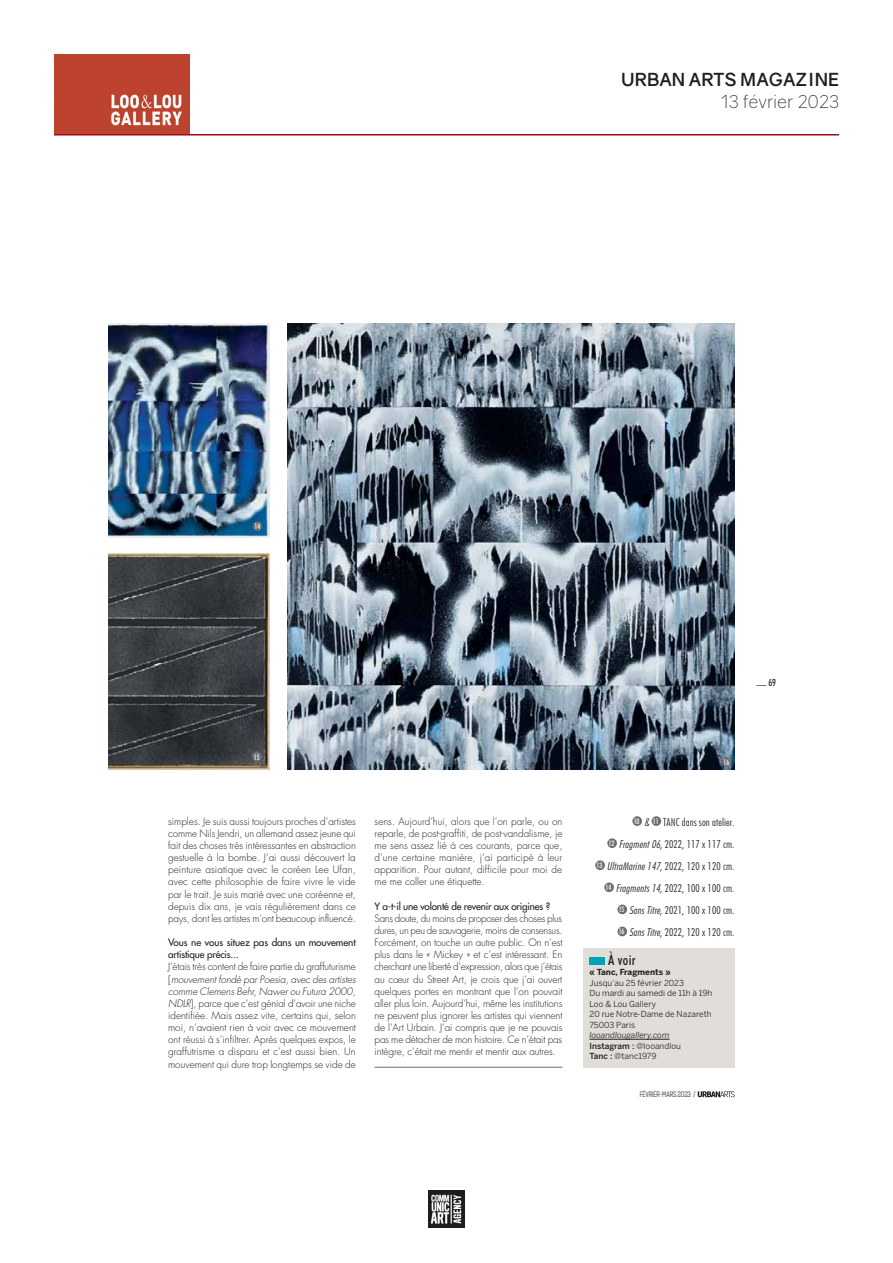
<style>
.page{position:relative;width:893px;height:1263px;background:#fff}
.page>*{position:absolute;margin:0;border:0;box-sizing:border-box;transform-origin:0 0}
.t1{font:700 18px "Gravity";color:#231f20}
.t2{font:300 18px "Gravity";color:#231f20}
.t3{font:500 condensed 14.4px "Futura BT";color:#231f20}
.t4{font:300 condensed 11.1px/22px "Futura BT";letter-spacing:.01em;color:#231f20;text-align:right}
.t5{font:300 9.9px/12.1px "Futura";color:#231f20;text-align:justify}
.t6{font:9.9px/12.1px "Futura";letter-spacing:-.02em;color:#231f20}
.t7{font:500 condensed 9.9px "Futura BT";color:#231f20}
.t8{font:8.25px/10.5px "Benton Sans";letter-spacing:.005em;color:#231f20}
.t9{font:italic 8.25px/10.5px "Benton Sans";letter-spacing:.005em;color:#231f20}
.t10{font:700 8.25px "Benton Sans";color:#231f20}
.t11{font:7.8px "Quarca Con Boo";color:#231f20}
.t12{font:500 condensed 7.8px "Futura BT";color:#fff}
.s1{font-style:italic}
.s2{font-weight:500;font-style:normal}
.s3{font-style:normal}
</style>
<div class="page">
<img style="left:54px;top:54px;width:135px;height:80px">
<hr style="left:54px;top:134px;width:785px;height:1px;background:#a10819">
<img style="left:428px;top:1191px;width:37px;height:36px">
<svg style="left:698px;top:1091px;width:37px;height:6px"></svg>
<div style="left:632px;top:816px;width:10px;height:10px;background:#6d6e70;border-radius:50%"></div>
<div style="left:651px;top:816px;width:10px;height:10px;background:#6d6e70;border-radius:50%"></div>
<div style="left:607px;top:838px;width:10px;height:10px;background:#6d6e70;border-radius:50%"></div>
<div style="left:595px;top:860px;width:10px;height:10px;background:#6d6e70;border-radius:50%"></div>
<div style="left:604px;top:882px;width:10px;height:10px;background:#6d6e70;border-radius:50%"></div>
<div style="left:617px;top:904px;width:10px;height:10px;background:#6d6e70;border-radius:50%"></div>
<div style="left:617px;top:927px;width:10px;height:9px;background:#6d6e70;border-radius:50%"></div>
<hr style="left:375px;top:1067px;width:187px;height:1px;background:#6d6e70">
<img style="left:287px;top:323px;width:447px;height:447px">
<img style="left:109px;top:554px;width:160px;height:216px">
<img style="left:109px;top:323px;width:160px;height:214px">
<div style="left:583px;top:948px;width:151px;height:119px;background:#e1ded9"></div>
<hr style="left:589px;top:1039px;width:80px;height:1px;background:#231f20">
<div style="left:589px;top:958px;width:16px;height:7px;background:#00a3b6"></div>
<div style="left:253px;top:521px;width:9px;height:10px;background:#6d6e70;border-radius:50%"></div>
<div style="left:252px;top:752px;width:10px;height:9px;background:#6d6e70;border-radius:50%"></div>
<div style="left:722px;top:757px;width:9px;height:9px;background:#6d6e70;border-radius:50%"></div>
<h1 class="t1" style="left:621px;top:69px;width:219px">URBAN ARTS MAGAZINE</h1>
<h1 class="t2" style="left:721px;top:91px;width:120px">13 février 2023</h1>
<p class="t12" style="left:255px;top:522px;width:7px">14</p>
<p class="t7" style="left:756px;top:676px;width:21px">— 69</p>
<p class="t12" style="left:254px;top:752px;width:7px">15</p>
<p class="t5" style="left:168px;top:815px;width:189px">simples. Je suis aussi toujours proches d’artistes comme Nils Jendri, un allemand assez jeune qui fait des choses très intéressantes en abstraction gestuelle à la bombe. J’ai aussi découvert la peinture asiatique avec le coréen Lee Ufan, avec cette philosophie de faire vivre le vide par le trait. Je suis marié avec une coréenne et, depuis dix ans, je vais régulièrement dans ce pays, dont les artistes m’ont beaucoup influencé.</p>
<p class="t6" style="left:168px;top:936px;width:189px">Vous ne vous situez pas dans un mouvement artistique précis...</p>
<p class="t5" style="left:168px;top:961px;width:189px">J’étais très content de faire partie du graffuturisme [<span class="s1">mouvement fondé par Poesia, avec des artistes comme Clemens Behr, Nawer ou Futura 2000, NDLR</span>], parce que c’est génial d’avoir une niche identifiée. Mais assez vite, certains qui, selon moi, n’avaient rien à voir avec ce mouvement ont réussi à s’infiltrer. Après quelques expos, le graffutrisme a disparu et c’est aussi bien. Un mouvement qui dure trop longtemps se vide de</p>
<p class="t5" style="left:375px;top:815px;width:189px">sens. Aujourd’hui, alors que l’on parle, ou on reparle, de post-graffiti, de post-vandalisme, je me sens assez lié à ces courants, parce que, d’une certaine manière, j’ai participé à leur apparition. Pour autant, difficile pour moi de me me coller une étiquette.</p>
<p class="t6" style="left:375px;top:900px;width:177px">Y a-t-il une volonté de revenir aux origines ?</p>
<p class="t5" style="left:375px;top:912px;width:189px">Sans doute, du moins de proposer des choses plus dures, un peu de sauvagerie, moins de consensus.<br>Forcément, on touche un autre public. On n’est plus dans le « Mickey » et c’est intéressant. En cherchant une liberté d’expression, alors que j’étais au cœur du Street Art, je crois que j’ai ouvert quelques portes en montrant que l’on pouvait aller plus loin. Aujourd’hui, même les institutions ne peuvent plus ignorer les artistes qui viennent de l’Art Urbain. J’ai compris que je ne pouvais pas me détacher de mon histoire. Ce n’était pas intègre, c’était me mentir et mentir aux autres.</p>
<p class="t12" style="left:724px;top:757px;width:7px">16</p>
<p class="t4" style="left:597px;top:811px;width:139px"><sup>10</sup> <span class="s1">&amp;</span> <sup>11</sup> TANC dans son atelier.<br><sup>12</sup> <span class="s1">Fragment06</span>, 2022, 117 x 117 cm.<br><sup>1</sup> <sup>3</sup> <span class="s1">UltraMarine147</span>, 2 02 2, 1 2 0 x 1 2 0 cm .<br><sup>14</sup> <span class="s1">Fragments14</span>, 2022, 100 x 100 cm.<br><sup>15</sup> <span class="s1">SansTitre</span>, 2021, 100 x 100 cm.<br><sup>16</sup> <span class="s1">SansTitre</span>, 2022, 120 x 120 cm.</p>
<h2 class="t3" style="left:608px;top:951px;width:29px">À voir</h2>
<p class="t10" style="left:589px;top:967px;width:83px">« Tanc, Fragments »</p>
<p class="t8" style="left:589px;top:977px;width:124px">Jusqu’au 25 février 2023<br>Du mardi au samedi de 11h à 19h<br>Loo &amp; Lou Gallery<br>20 rue Notre-Dame de Nazareth<br>75003 Paris</p>
<p class="t9" style="left:589px;top:1030px;width:93px">looandlougallery.com<br><span class="s2">Instagram :</span> <span class="s3">@looandlou<br></span><span class="s2">Tanc :</span> <span class="s3">@tanc1979</span></p>
<p class="t11" style="left:640px;top:1090px;width:57px">FÉVRIER-MARS 2023 /</p>
</div>
